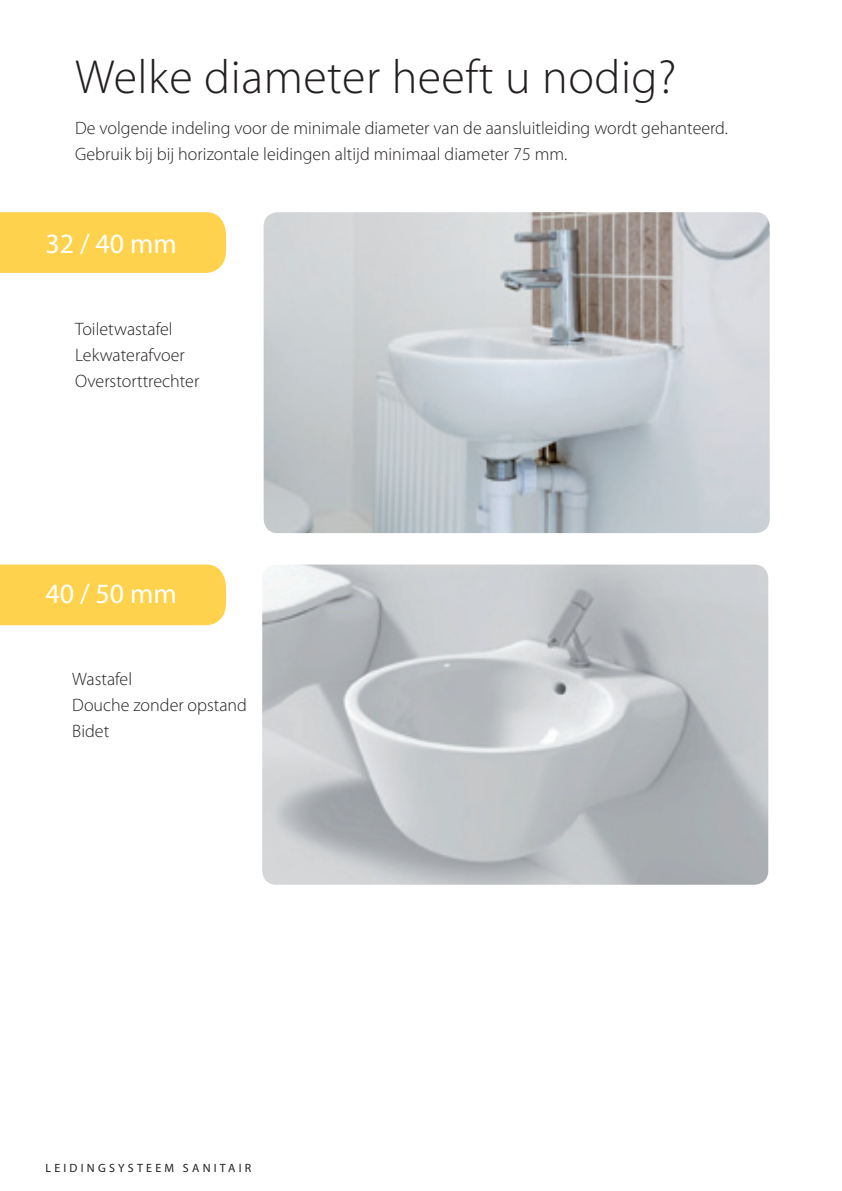
<style>
.page{position:relative;width:842px;height:1191px;background:#fff}
.page>*{position:absolute;margin:0;border:0;box-sizing:border-box;transform-origin:0 0}
.t1{font:300 48px "Myriad Pro";letter-spacing:.01em;color:#231f20}
.t2{font:28px "Myriad Pro";color:#fff}
.t3{font:300 18px/26px "Myriad Pro";color:#231f20}
.t4{font:12px "Myriad Pro";letter-spacing:.27em;color:#231f20}
</style>
<div class="page">
<div style="left:0;top:564px;width:226px;height:61px;background:#fed24c"></div>
<svg style="left:263px;top:265px;width:1px;height:22px"></svg>
<img style="left:264px;top:212px;width:506px;height:321px">
<img style="left:262px;top:564px;width:506px;height:320px">
<div style="left:0;top:212px;width:226px;height:61px;background:#fed24c"></div>
<h1 class="t1" style="left:75px;top:58px;width:603px">Welke diameter heeft u nodig?</h1>
<p class="t3" style="left:75px;top:116px;width:654px">De volgende indeling voor de minimale diameter van de aansluitleiding wordt gehanteerd.<br>Gebruik bij bij horizontale leidingen altijd minimaal diameter 75 mm.</p>
<h2 class="t2" style="left:45px;top:233px;width:133px">32 / 40 mm</h2>
<p class="t3" style="left:75px;top:318px;width:126px">Toiletwastafel<br>Lekwaterafvoer<br>Overstorttrechter</p>
<h2 class="t2" style="left:45px;top:583px;width:133px">40 / 50 mm</h2>
<p class="t3" style="left:72px;top:667px;width:176px">Wastafel<br>Douche zonder opstand<br>Bidet</p>
<p class="t4" style="left:45px;top:1163px;width:207px">LEIDINGSYSTEEM SANITAIR</p>
</div>
